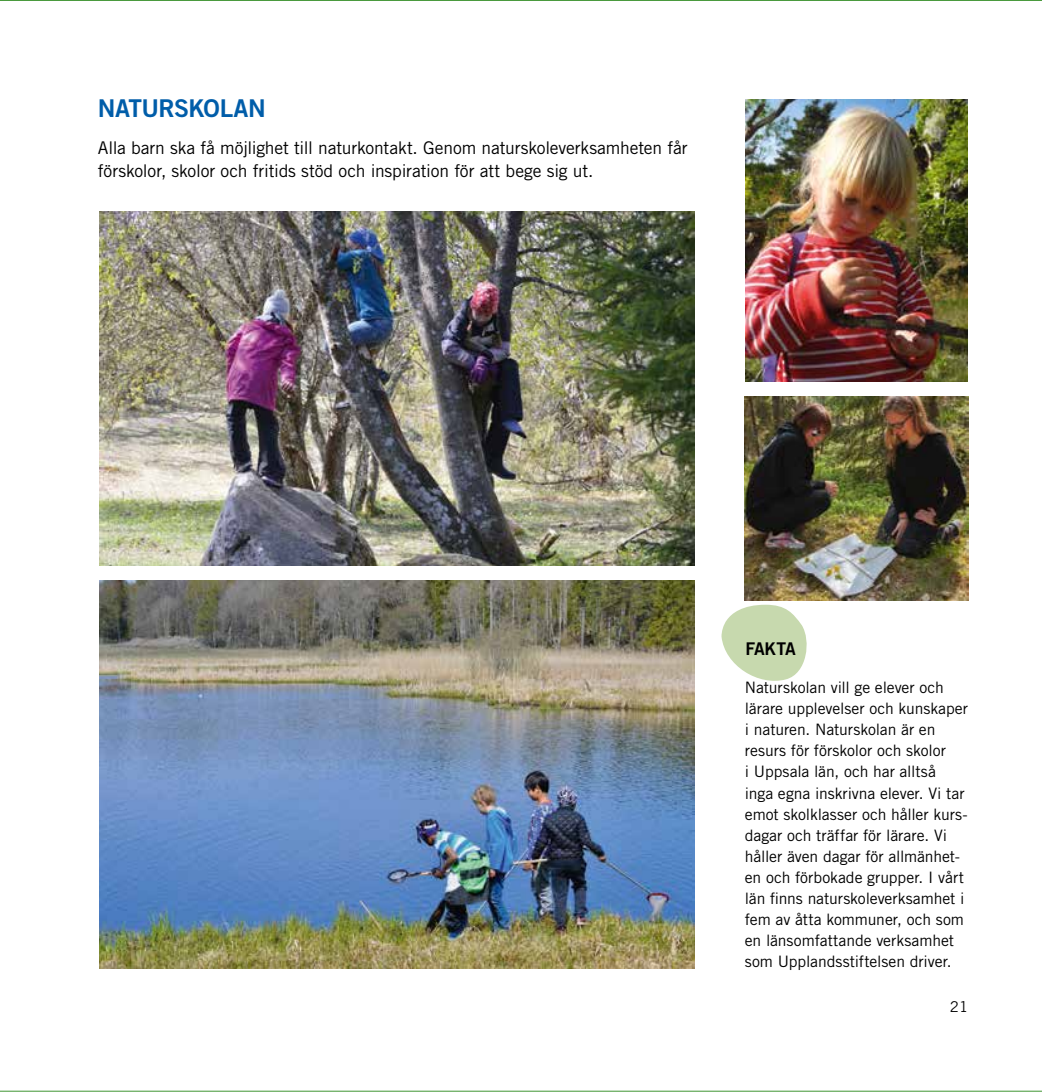
<style>
.page{position:relative;width:1042px;height:1092px;background:#fff}
.page>*{position:absolute;margin:0;border:0;box-sizing:border-box;transform-origin:0 0}
.t1{font:24.5px "Trade Gothic LT Std Bd 2";letter-spacing:-.025em;color:#005da9}
.t2{font:17.5px/22.8px "Trade Gothic LT Std";letter-spacing:-.01em;color:#000}
.t3{font:17.5px "Trade Gothic LT Std Bd 2";letter-spacing:-.035em;color:#000}
.t4{font:15.75px/21px "Trade Gothic LT Std";letter-spacing:-.005em;color:#000}
.t5{font:14.88px "Trade Gothic LT Std";color:#000}
</style>
<div class="page">
<hr style="left:0;top:1090px;width:1042px;height:1px;background:#3f9432">
<hr style="left:0;top:0;width:1042px;height:1px;background:#3f9432">
<img style="left:745px;top:396px;width:223px;height:204px">
<img style="left:745px;top:99px;width:223px;height:283px">
<img style="left:99px;top:211px;width:595px;height:355px">
<img style="left:99px;top:580px;width:595px;height:387px">
<svg style="left:721px;top:604px;width:86px;height:77px"></svg>
<h1 class="t1" style="left:98px;top:93px;width:169px">NATURSKOLAN</h1>
<p class="t2" style="left:98px;top:136px;width:591px">Alla barn ska få möjlighet till naturkontakt. Genom naturskoleverksamheten får förskolor, skolor och fritids stöd och inspiration för att bege sig ut.</p>
<p class="t3" style="left:745px;top:638px;width:52px">FAKTA</p>
<p class="t4" style="left:745px;top:677px;width:225px">Naturskolan vill ge elever och lärare upplevelser och kunskaper i naturen. Naturskolan är en resurs för förskolor och skolor<br>i Uppsala län, och har alltså inga egna inskrivna elever. Vi tar emot skolklasser och håller kurs&shy;dagar och träffar för lärare. Vi håller även dagar för allmänhet&shy;en och förbokade grupper. I vårt län finns naturskoleverksamhet i fem av åtta kommuner, och som en länsomfattande verksamhet som Upplandsstiftelsen driver.</p>
<p class="t5" style="left:950px;top:997px;width:20px">21</p>
</div>
